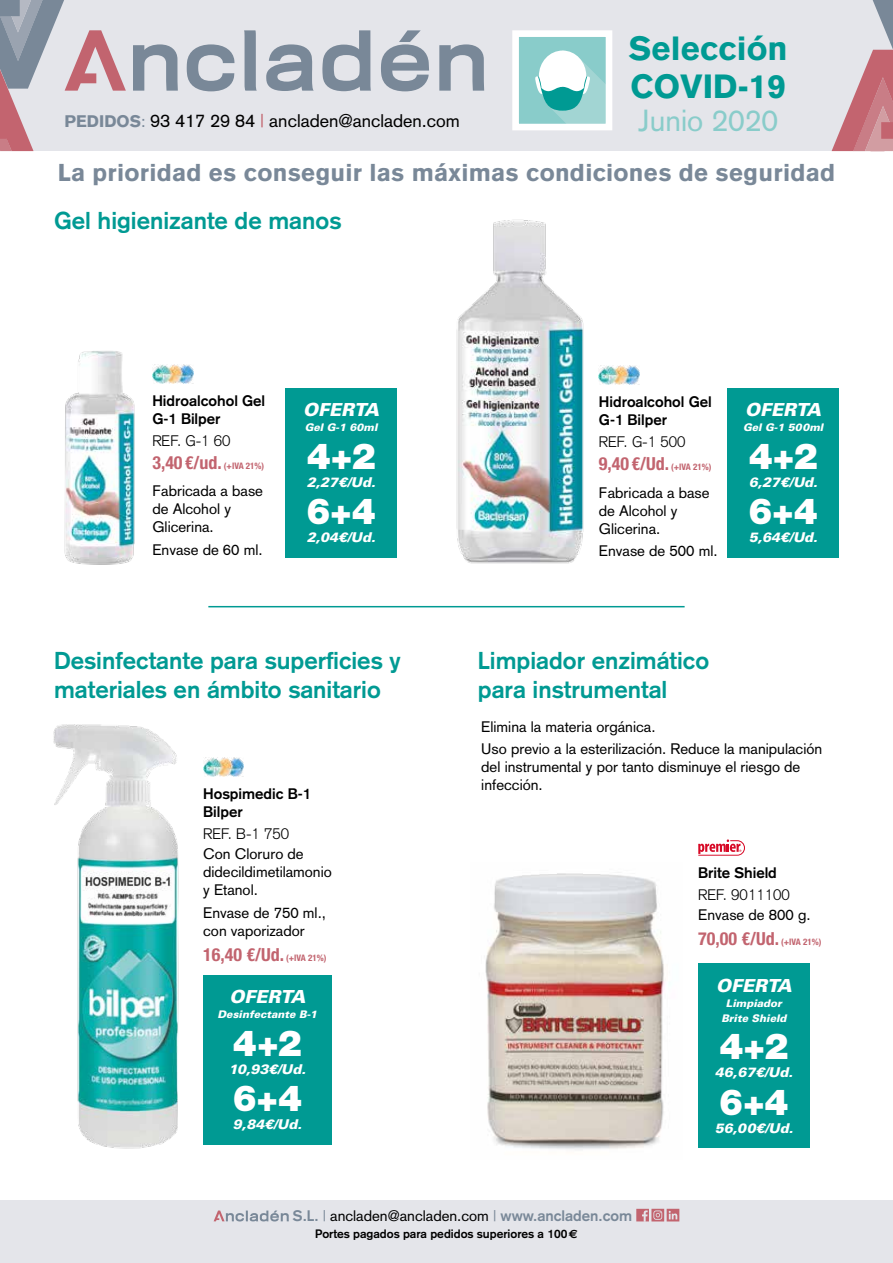
<style>
.page{position:relative;width:893px;height:1263px;background:#fff}
.page>*{position:absolute;margin:0;border:0;box-sizing:border-box;transform-origin:0 0}
.t1{font:900 36px "Helvetica Neue LT Std";color:#fff}
.t2{font:900 33px/37.5px "Akzidenz Grotesk";color:#009a93}
.t3{font:30px "Akzidenz Grotesk";color:#89ccca}
.t4{font:700 24px/28.8px "Akzidenz Grotesk";color:#009a93}
.t5{font:900 24px "Akzidenz Grotesk";letter-spacing:.01em;color:#798898}
.t6{font:700 condensed 18px "Helvetica Neue LT Std";color:#c2646f}
.t7{font:18px "Akzidenz Grotesk";color:#000}
.t8{font:italic 900 18px "Univers LT Std";color:#fff}
.t9{font:15px/18px "Akzidenz Grotesk";color:#000}
.t10{font:700 15px/18px "Akzidenz Grotesk";color:#000}
.t11{font:300 15px "Akzidenz Grotesk";color:#000}
.t12{font:italic 900 13.5px "Univers LT Std";color:#fff}
.t13{font:700 12px "Akzidenz Grotesk";color:#000}
.t14{font:italic 900 10.5px/15px "Univers LT Std";color:#fff;text-align:center}
.s1{font-weight:900;font-size:16.5px;color:#798898}
.s2{font-size:16.5px;color:#798898}
.s3{color:#c2646f}
.s4{font-size:9px}
.s5{font-weight:700;color:#798898}
.s6{color:#798898}
.s7{font-family:"Euro Sans Std"}
</style>
<div class="page">
<div style="left:0;top:1200px;width:893px;height:63px;background:#e4e5ea"></div>
<svg style="left:214px;top:1210px;width:75px;height:11px"></svg>
<svg style="left:636px;top:1209px;width:43px;height:12px"></svg>
<svg style="left:0;top:0;width:893px;height:152px;background:#d3d4da"></svg>
<div style="left:512px;top:30px;width:100px;height:100px;border:7px solid #fff"></div>
<div style="left:203px;top:975px;width:129px;height:169px;background:#009a93"></div>
<svg style="left:215px;top:1144px;width:106px;height:1px"></svg>
<div style="left:698px;top:963px;width:112px;height:185px;background:#009a93"></div>
<img style="left:203px;top:757px;width:41px;height:19px">
<div style="left:285px;top:388px;width:112px;height:169px;background:#009a93"></div>
<div style="left:727px;top:388px;width:112px;height:169px;background:#009a93"></div>
<img style="left:152px;top:365px;width:41px;height:18px">
<img style="left:604px;top:366px;width:36px;height:19px">
<img style="left:64px;top:351px;width:71px;height:214px">
<img style="left:456px;top:219px;width:148px;height:345px">
<hr style="left:208px;top:606px;width:477px;height:1px;background:#009a93">
<img style="left:485px;top:873px;width:185px;height:277px">
<img style="left:53px;top:724px;width:126px;height:425px">
<svg style="left:698px;top:839px;width:47px;height:17px"></svg>
<h2 class="t2" style="left:629px;top:30px;width:160px">Selección<br>COVID-19</h2>
<h3 class="t3" style="left:638px;top:103px;width:142px">Junio 2020</h3>
<h3 class="t5" style="left:58px;top:158px;width:779px">La prioridad es conseguir las máximas condiciones de seguridad</h3>
<p class="t7" style="left:65px;top:110px;width:397px"><span class="s1">PEDIDOS</span><span class="s2">:</span> 93 417 29 84 <span class="s3">|</span> ancladen@ancladen.com</p>
<h3 class="t4" style="left:54px;top:206px;width:289px">Gel higienizante de manos</h3>
<p class="t10" style="left:152px;top:391px;width:114px">Hidroalcohol Gel<br>G-1 Bilper</p>
<p class="t11" style="left:152px;top:432px;width:80px">REF. G-1 60</p>
<p class="t6" style="left:152px;top:452px;width:113px">3,40 €/ud. <span class="s4">(+IVA 21%)</span></p>
<p class="t9" style="left:152px;top:482px;width:112px">Fabricada a base de Alcohol y<br>Glicerina.</p>
<p class="t9" style="left:152px;top:540px;width:112px">Envase de 60 ml.</p>
<p class="t8" style="left:303px;top:398px;width:77px">OFERTA</p>
<p class="t14" style="left:305px;top:420px;width:74px">Gel G-1 60ml</p>
<h1 class="t1" style="left:307px;top:434px;width:71px">4+2</h1>
<p class="t12" style="left:307px;top:473px;width:71px">2,27€/Ud.</p>
<h1 class="t1" style="left:306px;top:490px;width:71px">6+4</h1>
<p class="t12" style="left:307px;top:529px;width:71px">2,04€/Ud.</p>
<p class="t10" style="left:599px;top:393px;width:114px">Hidroalcohol Gel<br>G-1 Bilper</p>
<p class="t11" style="left:599px;top:433px;width:88px">REF. G-1 500</p>
<p class="t6" style="left:599px;top:453px;width:114px">9,40 €/Ud. <span class="s4">(+IVA 21%)</span></p>
<p class="t9" style="left:599px;top:483px;width:112px">Fabricada a base de Alcohol y<br>Glicerina.</p>
<p class="t9" style="left:599px;top:541px;width:120px">Envase de 500 ml.</p>
<p class="t8" style="left:745px;top:398px;width:77px">OFERTA</p>
<p class="t14" style="left:743px;top:420px;width:82px">Gel G-1 500ml</p>
<h1 class="t1" style="left:749px;top:434px;width:71px">4+2</h1>
<p class="t12" style="left:749px;top:473px;width:71px">6,27€/Ud.</p>
<h1 class="t1" style="left:748px;top:490px;width:71px">6+4</h1>
<p class="t12" style="left:749px;top:529px;width:71px">5,64€/Ud.</p>
<h3 class="t4" style="left:54px;top:646px;width:348px">Desinfectante para superficies y materiales en ámbito sanitario</h3>
<h3 class="t4" style="left:478px;top:646px;width:233px">Limpiador enzimático para instrumental</h3>
<p class="t10" style="left:203px;top:784px;width:109px">Hospimedic B-1<br>Bilper</p>
<p class="t11" style="left:203px;top:825px;width:87px">REF. B-1 750</p>
<p class="t9" style="left:203px;top:845px;width:130px">Con Cloruro de didecildimetilamonio y Etanol.</p>
<p class="t9" style="left:203px;top:903px;width:124px">Envase de 750 ml., con vaporizador</p>
<p class="t6" style="left:203px;top:943px;width:125px">16,40 €/Ud. <span class="s4">(+IVA 21%)</span></p>
<p class="t8" style="left:229px;top:985px;width:77px">OFERTA</p>
<p class="t14" style="left:218px;top:1007px;width:101px">Desinfectante B-1</p>
<h1 class="t1" style="left:233px;top:1021px;width:71px">4+2</h1>
<p class="t12" style="left:229px;top:1060px;width:79px">10,93€/Ud.</p>
<h1 class="t1" style="left:233px;top:1077px;width:71px">6+4</h1>
<p class="t12" style="left:233px;top:1116px;width:71px">9,84€/Ud.</p>
<p class="t9" style="left:481px;top:715px;width:342px;line-height:22.2px">Elimina la materia orgánica.<br>Uso previo a la esterilización. Reduce la manipulación</p>
<p class="t9" style="left:481px;top:758px;width:320px">del instrumental y por tanto disminuye el riesgo de infección.</p>
<p class="t10" style="left:698px;top:863px;width:80px">Brite Shield</p>
<p class="t11" style="left:698px;top:886px;width:93px">REF. 9011100</p>
<p class="t9" style="left:698px;top:906px;width:114px">Envase de 800 g.</p>
<p class="t6" style="left:698px;top:928px;width:125px">70,00 €/Ud. <span class="s4">(+IVA 21%)</span></p>
<p class="t8" style="left:716px;top:974px;width:77px">OFERTA</p>
<p class="t14" style="left:721px;top:995px;width:67px">Limpiador<br>Brite Shield</p>
<h1 class="t1" style="left:719px;top:1025px;width:71px">4+2</h1>
<p class="t12" style="left:715px;top:1064px;width:80px">46,67€/Ud.</p>
<h1 class="t1" style="left:719px;top:1080px;width:71px">6+4</h1>
<p class="t12" style="left:715px;top:1119px;width:80px">56,00€/Ud.</p>
<p class="t9" style="left:293px;top:1207px;width:341px"><span class="s5">S.L.</span> <span class="s6">|</span> ancladen@ancladen.com <span class="s6">|</span> <span class="s5">www.ancladen.com</span></p>
<p class="t13" style="left:315px;top:1227px;width:264px">Portes pagados para pedidos superiores a 100<span class="s7">€</span></p>
</div>
